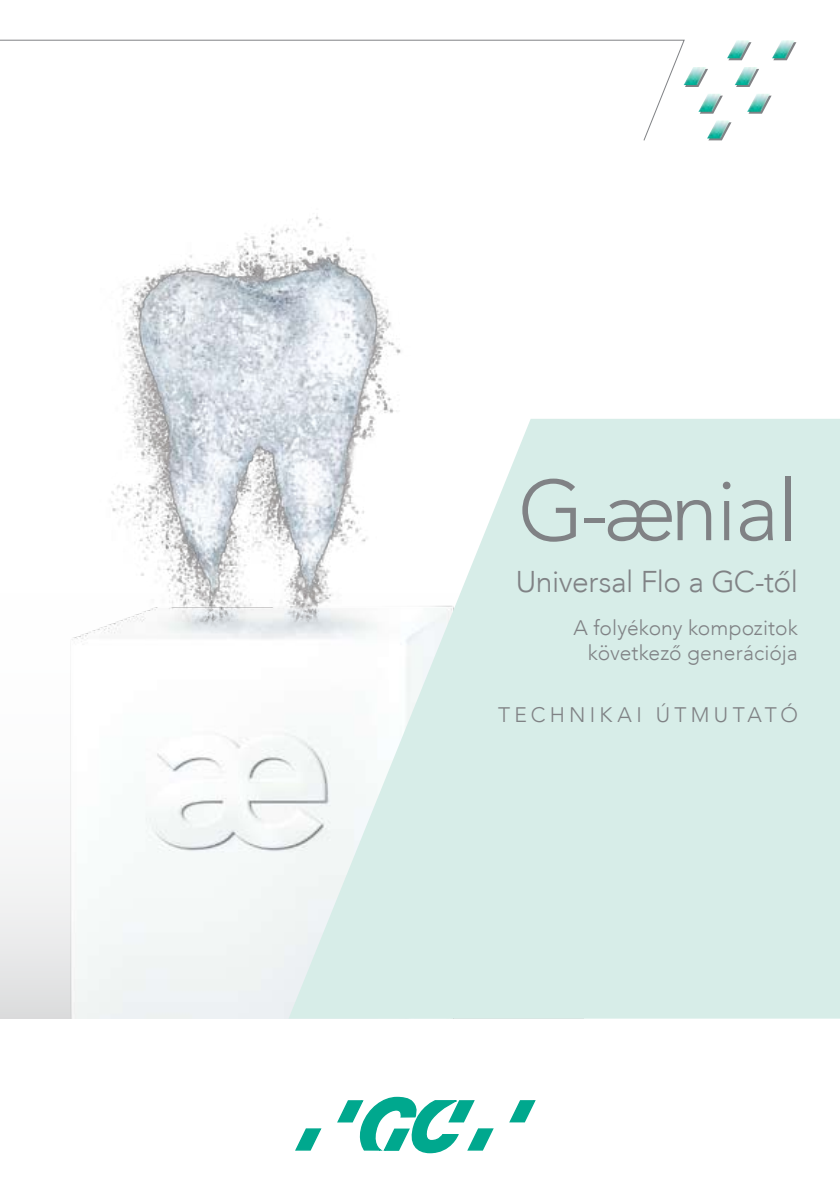
<style>
.page{position:relative;width:840px;height:1191px;background:#fff}
.page>*{position:absolute;margin:0;border:0;box-sizing:border-box;transform-origin:0 0}
.t1{font:300 84.8px "Avenir";letter-spacing:-.02em;color:#808285}
.t2{font:300 30px "Avenir";letter-spacing:-.015em;color:#808285}
.t3{font:300 21px/25.2px "Avenir";letter-spacing:.005em;color:#808285;text-align:right}
.t4{font:300 21px "Avenir";letter-spacing:.205em;color:#808285}
</style>
<div class="page">
<div style="left:0;top:401px;width:583px;height:617px;background:linear-gradient(to bottom,#fff,#eaebeb)"></div>
<img style="left:10px;top:216px;width:455px;height:802px">
<svg style="left:288px;top:419px;width:551px;height:599px;fill:#d7ede8"></svg>
<svg style="left:509px;top:1100px;width:27px;height:23px"></svg>
<svg style="left:337px;top:1096px;width:157px;height:58px"></svg>
<svg style="left:295px;top:1128px;width:27px;height:23px"></svg>
<svg style="left:728px;top:42px;width:23px;height:18px"></svg>
<svg style="left:685px;top:69px;width:22px;height:18px"></svg>
<svg style="left:700px;top:96px;width:22px;height:18px"></svg>
<svg style="left:772px;top:42px;width:24px;height:18px"></svg>
<svg style="left:735px;top:69px;width:23px;height:18px"></svg>
<svg style="left:748px;top:96px;width:23px;height:18px"></svg>
<svg style="left:708px;top:122px;width:23px;height:18px"></svg>
<img style="left:727px;top:40px;width:22px;height:18px">
<img style="left:685px;top:67px;width:21px;height:18px">
<img style="left:698px;top:94px;width:23px;height:18px">
<img style="left:772px;top:40px;width:22px;height:18px">
<img style="left:734px;top:67px;width:23px;height:18px">
<img style="left:747px;top:94px;width:22px;height:18px">
<img style="left:707px;top:120px;width:22px;height:18px">
<svg style="left:0;top:39px;width:685px;height:102px"></svg>
<h1 class="t1" style="left:517px;top:461px;width:281px">G-ænial</h1>
<h2 class="t2" style="left:515px;top:564px;width:283px">Universal Flo a GC-től</h2>
<p class="t3" style="left:573px;top:615px;width:226px">A folyékony kompozitok következő generációja</p>
<p class="t4" style="left:497px;top:702px;width:301px">Technikai út mutat ó</p>
</div>
